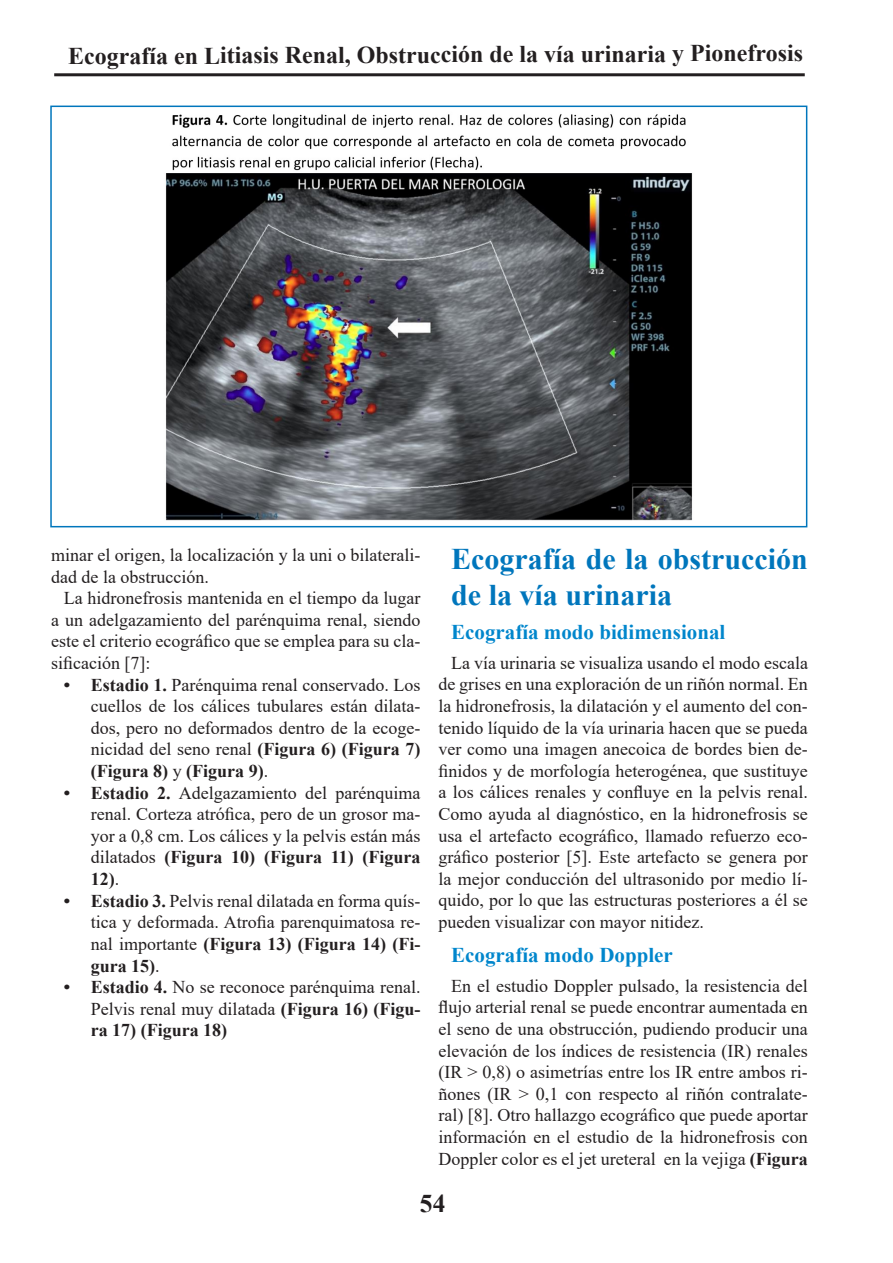
<style>
.page{position:relative;width:893px;height:1263px;background:#fff}
.page>*{position:absolute;margin:0;border:0;box-sizing:border-box;transform-origin:0 0}
.t1{font:700 30px/36px "Times New Roman";color:#0076bc}
.t2{font:700 25.5px "Times New Roman";color:#231f20}
.t3{font:700 24px "Times New Roman";letter-spacing:-.005em;color:#231f20}
.t4{font:700 21px "Times New Roman";color:#0086cc}
.t5{font:18px/21.6px "Times New Roman";color:#231f20;text-align:justify}
.s1{font-weight:700}
</style>
<div class="page">
<hr style="left:54px;top:73px;width:751px;height:3px;background:#231f20">
<img style="left:165px;top:114px;width:528px;height:407px">
<div style="left:50px;top:106px;width:757px;height:421px;border:2px solid #0076bc"></div>
<h3 class="t3" style="left:68px;top:37px;width:737px">Ecografía en Litiasis Renal, Obstrucción de la vía urinaria y Pionefrosis</h3>
<p class="t5" style="left:51px;top:544px;width:371px">minar el origen, la localización y la uni o bilaterali&shy;dad de la obstrucción.</p>
<p class="t5" style="left:51px;top:587px;width:371px;text-indent:13px">La hidronefrosis mantenida en el tiempo da lugar a un adelgazamiento del parénquima renal, siendo este el criterio ecográfico que se emplea para su cla&shy;sificación [7]:</p>
<p class="t5" style="left:91px;top:673px;width:331px;text-indent:-27px"><span class="s1">• Estadio 1.</span> Parénquima renal conservado. Los cuellos de los cálices tubulares están dilata&shy;dos, pero no deformados dentro de la ecoge&shy;nicidad del seno renal <span class="s1">(Figura 6) (Figura 7) (Figura 8)</span> y <span class="s1">(Figura 9)</span>.</p>
<p class="t5" style="left:91px;top:781px;width:331px;text-indent:-27px"><span class="s1">• Estadio 2.</span> Adelgazamiento del parénquima renal. Corteza atrófica, pero de un grosor ma&shy;yor a 0,8 cm. Los cálices y la pelvis están más dilatados <span class="s1">(Figura 10) (Figura 11) (Figura 12)</span>.</p>
<p class="t5" style="left:91px;top:889px;width:331px;text-indent:-27px"><span class="s1">• Estadio 3.</span> Pelvis renal dilatada en forma quís&shy;tica y deformada. Atrofia parenquimatosa re&shy;nal importante <span class="s1">(Figura 13) (Figura 14) (Fi&shy;gura 15)</span>.</p>
<p class="t5" style="left:91px;top:976px;width:331px;text-indent:-27px"><span class="s1">• Estadio 4.</span> No se reconoce parénquima renal.<br>Pelvis renal muy dilatada <span class="s1">(Figura 16) (Figu&shy;ra 17) (Figura 18)</span></p>
<h1 class="t1" style="left:451px;top:540px;width:358px">Ecografía de la obstrucción de la vía urinaria</h1>
<p class="t4" style="left:451px;top:616px;width:276px">Ecografía modo bidimensional</p>
<p class="t5" style="left:438px;top:651px;width:371px;text-indent:13px">La vía urinaria se visualiza usando el modo escala de grises en una exploración de un riñón normal. En la hidronefrosis, la dilatación y el aumento del con&shy;tenido líquido de la vía urinaria hacen que se pueda ver como una imagen anecoica de bordes bien de&shy;finidos y de morfología heterogénea, que sustituye a los cálices renales y confluye en la pelvis renal.<br>Como ayuda al diagnóstico, en la hidronefrosis se usa el artefacto ecográfico, llamado refuerzo eco&shy;gráfico posterior [5]. Este artefacto se genera por la mejor conducción del ultrasonido por medio lí&shy;quido, por lo que las estructuras posteriores a él se pueden visualizar con mayor nitidez.</p>
<p class="t4" style="left:451px;top:939px;width:223px">Ecografía modo Doppler</p>
<p class="t5" style="left:438px;top:974px;width:371px;text-indent:13px">En el estudio Doppler pulsado, la resistencia del flujo arterial renal se puede encontrar aumentada en el seno de una obstrucción, pudiendo producir una elevación de los índices de resistencia (IR) renales (IR &gt; 0,8) o asimetrías entre los IR entre ambos ri&shy;ñones (IR &gt; 0,1 con respecto al riñón contralate&shy;ral) [8]. Otro hallazgo ecográfico que puede aportar información en el estudio de la hidronefrosis con Doppler color es el jet ureteral en la vejiga <span class="s1">(Figura</span></p>
<h2 class="t2" style="left:420px;top:1185px;width:27px">54</h2>
</div>
